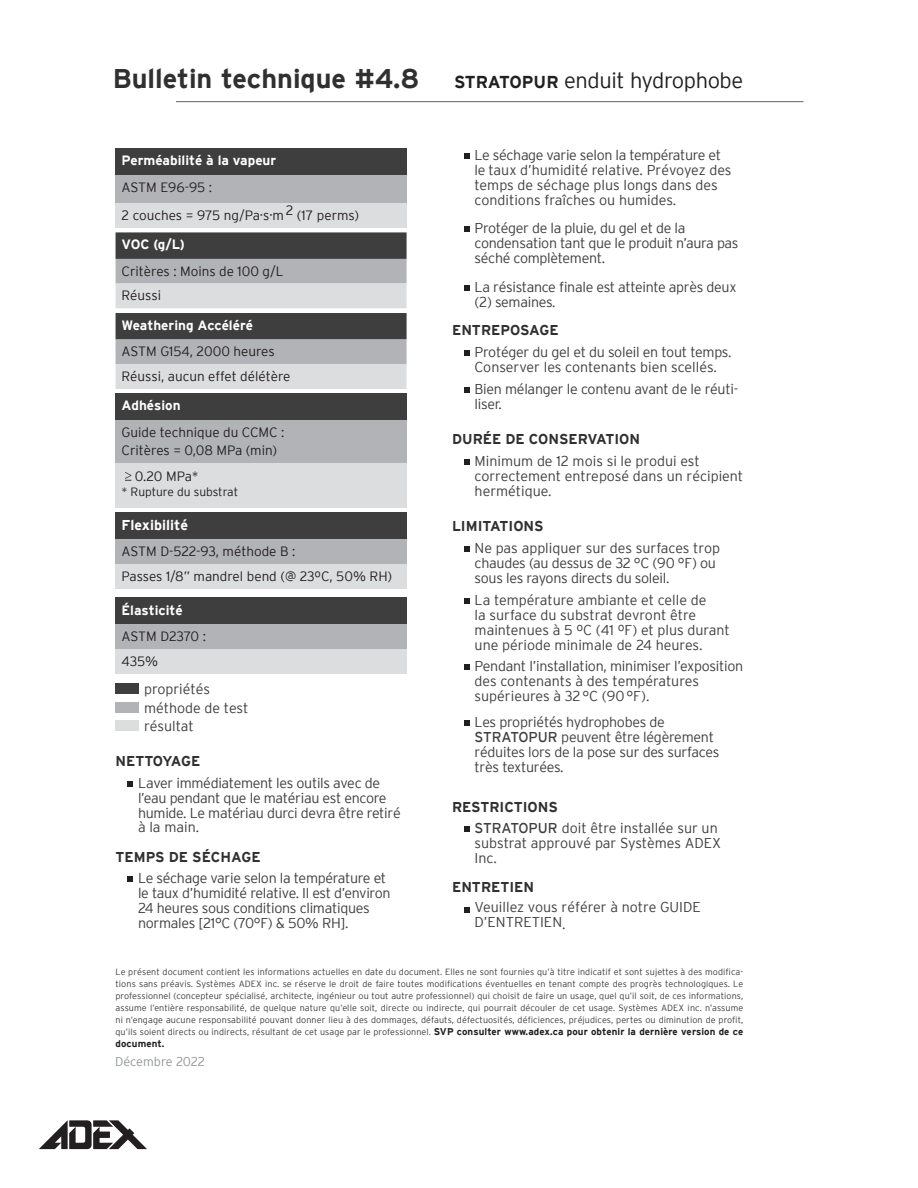
<style>
.page{position:relative;width:918px;height:1188px;background:#fff}
.page>*{position:absolute;margin:0;border:0;box-sizing:border-box;transform-origin:0 0}
.t1{font:700 27px "Interstate";color:#312f30}
.t2{font:300 21.9px "Interstate";letter-spacing:-.02em;color:#231f20}
.t3{font:300 14.25px/15px "Interstate";letter-spacing:-.02em;color:#3e3e3f}
.t4{font:300 14.25px/15px "Interstate";color:#3e3e3f}
.t5{font:700 14.25px "Interstate";color:#312f30}
.t6{font:700 14.25px "Interstate";color:#fff}
.t7{font:300 13.5px/24.6px "Interstate";color:#231f20}
.t8{font:700 13.5px "Interstate";color:#fff}
.t9{font:300 13.5px/24.6px "Interstate";letter-spacing:-.02em;color:#231f20}
.t10{font:300 12.75px "Interstate";letter-spacing:-.01em;color:#939598}
.t11{font:300 12px "Interstate";letter-spacing:-.005em;color:#231f20}
.t12{font:700 9.75px "Interstate";letter-spacing:.01em;color:#231f20}
.t13{font:300 9px/12px "Interstate";letter-spacing:.01em;color:#3e3e3f;text-align:justify}
.s1{font-weight:700;font-size:17.25px}
.s2{font-weight:400}
.s3{font-weight:700;color:#312f30}
.s4{font-weight:700;font-size:9.75px;color:#231f20}
</style>
<div class="page">
<div style="left:116px;top:149px;width:291px;height:26px;background:#3e3e3f"></div>
<div style="left:116px;top:175px;width:291px;height:28px;background:#b2b3b7"></div>
<div style="left:116px;top:203px;width:291px;height:25px;background:#dcdddf"></div>
<svg style="left:116px;top:232px;width:291px;height:162px;background:#9d9d9f"></svg>
<div style="left:116px;top:394px;width:291px;height:26px;background:#3e3e3f"></div>
<div style="left:116px;top:420px;width:291px;height:44px;background:#b2b3b7"></div>
<div style="left:116px;top:464px;width:291px;height:44px;background:#dcdddf"></div>
<svg style="left:125px;top:472px;width:6px;height:9px"></svg>
<svg style="left:116px;top:512px;width:291px;height:86px;background:#9fa0a2"></svg>
<div style="left:116px;top:598px;width:291px;height:26px;background:#3e3e3f"></div>
<div style="left:116px;top:624px;width:291px;height:25px;background:#b2b3b7"></div>
<div style="left:116px;top:649px;width:291px;height:25px;background:#dcdddf"></div>
<div style="left:116px;top:683px;width:23px;height:11px;background:#3e3e3f"></div>
<div style="left:116px;top:702px;width:23px;height:11px;background:#b2b3b7"></div>
<div style="left:116px;top:721px;width:23px;height:10px;background:#dcdddf"></div>
<svg style="left:128px;top:781px;width:5px;height:6px"></svg>
<svg style="left:128px;top:877px;width:5px;height:5px"></svg>
<svg style="left:464px;top:153px;width:6px;height:5px"></svg>
<svg style="left:464px;top:227px;width:6px;height:5px"></svg>
<svg style="left:464px;top:285px;width:6px;height:5px"></svg>
<svg style="left:464px;top:351px;width:6px;height:5px"></svg>
<svg style="left:464px;top:387px;width:6px;height:5px"></svg>
<svg style="left:464px;top:459px;width:6px;height:5px"></svg>
<svg style="left:464px;top:546px;width:6px;height:5px"></svg>
<svg style="left:464px;top:598px;width:6px;height:5px"></svg>
<svg style="left:464px;top:665px;width:6px;height:5px"></svg>
<svg style="left:464px;top:721px;width:6px;height:5px"></svg>
<svg style="left:464px;top:827px;width:6px;height:5px"></svg>
<svg style="left:464px;top:907px;width:6px;height:5px"></svg>
<hr style="left:176px;top:101px;width:627px;height:1px;background:#636366">
<svg style="left:39px;top:1120px;width:108px;height:29px"></svg>
<h1 class="t1" style="left:113px;top:64px;width:308px">Bulletin technique #4.8</h1>
<h2 class="t2" style="left:454px;top:68px;width:291px"><span class="s1">STRATOPUR</span> enduit hydrophobe</h2>
<p class="t8" style="left:122px;top:153px;width:156px">Perméabilité à la vapeur</p>
<p class="t7" style="left:122px;top:173px;width:239px;line-height:28.3px">ASTM E96-95 :<br>2 couches = 975 ng/Pa·s·m2 (17 perms)</p>
<p class="t8" style="left:122px;top:237px;width:65px">VOC (g/L)</p>
<p class="t7" style="left:122px;top:259px;width:164px">Critères : Moins de 100 g/L<br>Réussi</p>
<p class="t8" style="left:122px;top:318px;width:133px">Weathering Accéléré</p>
<p class="t7" style="left:122px;top:339px;width:171px">ASTM G154, 2000 heures<br>Réussi, aucun effet délétère</p>
<p class="t8" style="left:122px;top:398px;width:61px">Adhésion</p>
<p class="t7" style="left:122px;top:423px;width:164px;line-height:18px">Guide technique du CCMC :<br>Critères = 0,08 MPa (min)</p>
<p class="t7" style="left:135px;top:463px;width:65px">0.20 MPa*</p>
<p class="t11" style="left:122px;top:485px;width:118px">* Rupture du substrat</p>
<p class="t6" style="left:122px;top:517px;width:68px">Flexibilité</p>
<p class="t7" style="left:122px;top:539px;width:272px">ASTM D-522-93, méthode B :<br>Passes 1/8” mandrel bend (@ 23ºC, 50% RH)</p>
<p class="t8" style="left:122px;top:602px;width:63px">Élasticité</p>
<p class="t9" style="left:122px;top:624px;width:86px">ASTM D2370 :<br>435%</p>
<p class="t4" style="left:144px;top:680px;width:106px;line-height:18.5px">propriétés méthode de test résultat</p>
<p class="t5" style="left:116px;top:753px;width:86px">NETTOYAGE</p>
<p class="t3" style="left:138px;top:776px;width:264px;line-height:14.5px">Laver immédiatement les outils avec de l’eau pendant que le matériau est encore humide. Le matériau durci devra être retiré à la main.</p>
<p class="t5" style="left:116px;top:849px;width:147px">TEMPS DE SÉCHAGE</p>
<p class="t3" style="left:138px;top:871px;width:254px">Le séchage varie selon la température et le taux d’humidité relative. Il est d’environ 24 heures sous conditions climatiques normales [21°C (70°F) &amp; 50% RH].</p>
<p class="t4" style="left:475px;top:147px;width:259px">Le séchage varie selon la température et le taux d’humidité relative. Prévoyez des temps de séchage plus longs dans des conditions fraîches ou humides.</p>
<p class="t3" style="left:475px;top:221px;width:265px">Protéger de la pluie, du gel et de la condensation tant que le produit n’aura pas séché complètement.</p>
<p class="t3" style="left:475px;top:279px;width:263px">La résistance finale est atteinte après deux (2) semaines.</p>
<p class="t5" style="left:452px;top:322px;width:108px">ENTREPOSAGE</p>
<p class="t3" style="left:475px;top:345px;width:258px">Protéger du gel et du soleil en tout temps.<br>Conserver les contenants bien scellés.</p>
<p class="t3" style="left:475px;top:381px;width:265px">Bien mélanger le contenu avant de le réuti&shy;liser.</p>
<p class="t5" style="left:452px;top:431px;width:190px">DURÉE DE CONSERVATION</p>
<p class="t4" style="left:475px;top:453px;width:270px">Minimum de 12 mois si le produi est correctement entreposé dans un récipient hermétique.</p>
<p class="t5" style="left:452px;top:518px;width:93px">LIMITATIONS</p>
<p class="t3" style="left:475px;top:540px;width:247px">Ne pas appliquer sur des surfaces trop chaudes (au dessus de 32 °C (90 °F) ou sous les rayons directs du soleil.</p>
<p class="t4" style="left:475px;top:592px;width:257px">La température ambiante et celle de<br>la surface du substrat devront être maintenues à 5 ºC (41 ºF) et plus durant une période minimale de 24 heures.</p>
<p class="t3" style="left:475px;top:659px;width:270px">Pendant l’installation, minimiser l’exposition des contenants à des températures supérieures à 32°C (90°F).</p>
<p class="t3" style="left:475px;top:715px;width:246px">Les propriétés hydrophobes de<br><span class="s2">STRATOPUR</span> peuvent être légèrement réduites lors de la pose sur des surfaces très texturées.</p>
<p class="t4" style="left:475px;top:796px;width:245px;line-height:21.8px;text-indent:-23px"><span class="s3">RESTRICTIONS<br></span><span class="s2">STRATOPUR</span> doit être installée sur un</p>
<p class="t4" style="left:475px;top:836px;width:248px">substrat approuvé par Systèmes ADEX<br>Inc.</p>
<p class="t5" style="left:452px;top:879px;width:84px">ENTRETIEN</p>
<p class="t4" style="left:475px;top:900px;width:228px">Veuillez vous référer à notre GUIDE<br>D’ENTRETIEN.</p>
<p class="t13" style="left:116px;top:966px;width:629px">Le présent document contient les informations actuelles en date du document. Elles ne sont fournies qu’à titre indicatif et sont sujettes à des modifica&shy;tions sans préavis. Systèmes ADEX inc. se réserve le droit de faire toutes modifications éventuelles en tenant compte des progrès technologiques. Le professionnel (concepteur spécialisé, architecte, ingénieur ou tout autre professionnel) qui choisit de faire un usage, quel qu’il soit, de ces informations, assume l’entière responsabilité, de quelque nature qu’elle soit, directe ou indirecte, qui pourrait découler de cet usage. Systèmes ADEX inc. n’assume ni n’engage aucune responsabilité pouvant donner lieu à des dommages, défauts, défectuosités, déficiences, préjudices, pertes ou diminution de profit, qu’ils soient directs ou indirects, résultant de cet usage par le professionnel. <span class="s4">SVP consulter www.adex.ca pour obtenir la dernière version de ce</span></p>
<p class="t12" style="left:116px;top:1038px;width:50px">document.</p>
<p class="t10" style="left:115px;top:1054px;width:92px">Décembre 2022</p>
</div>
